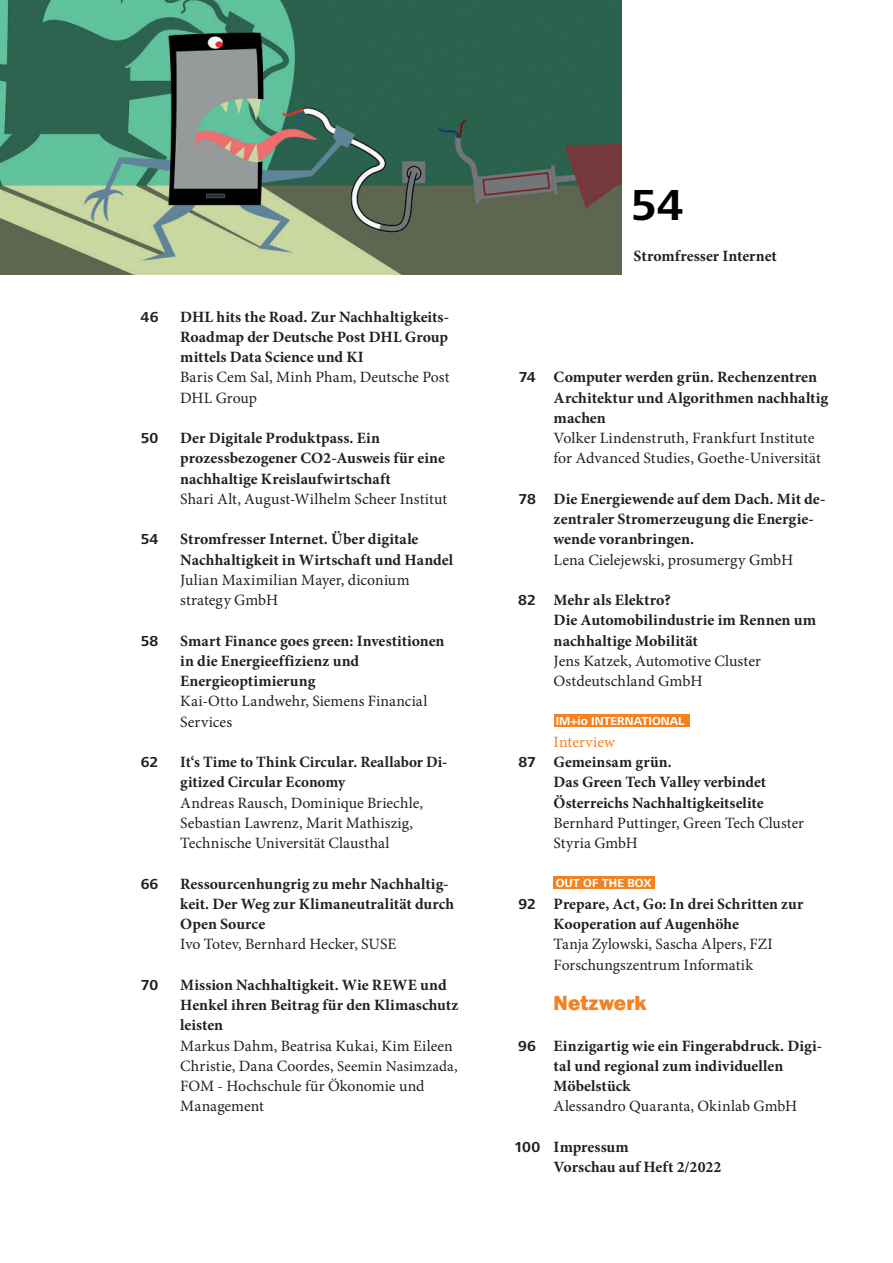
<style>
.page{position:relative;width:893px;height:1263px;background:#fff}
.page>*{position:absolute;margin:0;border:0;box-sizing:border-box;transform-origin:0 0}
.t1{font:700 45px "Frutiger Next Pro";color:#000}
.t2{font:800 21px "Franklin Gothic";color:#f58220}
.t3{font:700 15.75px/20.2px "Minion Pro";letter-spacing:.005em;color:#231f20}
.t4{font:15.75px/20.2px "Minion Pro";letter-spacing:.005em;color:#231f20}
.t5{font:15.75px "Minion Pro";letter-spacing:.005em;color:#f58220}
.t6{font:700 15px "Frutiger Next Pro";color:#231f20}
.t7{font:700 12px "Frutiger Next Pro";color:#fff}
.s1{font-size:15px}
</style>
<div class="page">
<div style="left:554px;top:714px;width:135px;height:13px;background:#f58220"></div>
<div style="left:554px;top:876px;width:101px;height:13px;background:#f58220"></div>
<img style="left:0;top:0;width:622px;height:274px">
<p class="t6" style="left:141px;top:308px;width:19px">46</p>
<p class="t6" style="left:141px;top:429px;width:19px">50</p>
<p class="t6" style="left:141px;top:530px;width:19px">54</p>
<p class="t6" style="left:141px;top:632px;width:19px">58</p>
<p class="t6" style="left:141px;top:753px;width:19px">62</p>
<p class="t6" style="left:141px;top:875px;width:19px">66</p>
<p class="t6" style="left:141px;top:976px;width:19px">70</p>
<p class="t3" style="left:180px;top:307px;width:270px;text-align:justify">DHL hits the Road. Zur Nachhaltigkeits-Roadmap der Deutsche Post DHL Group mittels Data Science und KI</p>
<p class="t4" style="left:180px;top:368px;width:271px">Baris Cem Sal, Minh Pham, Deutsche Post<br>DHL Group</p>
<p class="t3" style="left:180px;top:428px;width:266px">Der Digitale Produktpass. Ein prozessbezogener CO2-Ausweis für eine nachhaltige Kreislaufwirtschaft</p>
<p class="t4" style="left:180px;top:489px;width:268px">Shari Alt, August-Wilhelm Scheer Institut</p>
<p class="t3" style="left:180px;top:530px;width:274px">Stromfresser Internet. Über digitale<br>Nachhaltigkeit in Wirtschaft und Handel</p>
<p class="t4" style="left:180px;top:570px;width:231px">Julian Maximilian Mayer, diconium strategy GmbH</p>
<p class="t3" style="left:180px;top:631px;width:266px">Smart Finance goes green: Investitionen in die Energieeffizienz und<br>Energieoptimierung</p>
<p class="t4" style="left:180px;top:692px;width:249px">Kai-Otto Landwehr, Siemens Financial<br>Services</p>
<p class="t3" style="left:180px;top:752px;width:269px">It‘s Time to Think Circular. Reallabor Di&shy;gitized Circular Economy</p>
<p class="t4" style="left:180px;top:793px;width:244px">Andreas Rausch, Dominique Briechle,<br>Sebastian Lawrenz, Marit Mathiszig,<br>Technische Universität Clausthal</p>
<p class="t3" style="left:180px;top:874px;width:275px">Ressourcenhungrig zu mehr Nachhaltig&shy;keit. Der Weg zur Klimaneutralität durch<br>Open Source</p>
<p class="t4" style="left:180px;top:935px;width:217px">Ivo Totev, Bernhard Hecker, SUSE</p>
<p class="t3" style="left:180px;top:975px;width:280px">Mission Nachhaltigkeit. Wie REWE und<br>Henkel ihren Beitrag für den Klimaschutz leisten</p>
<p class="t4" style="left:180px;top:1036px;width:279px">Markus Dahm, Beatrisa Kukai, Kim Eileen<br>Christie, Dana Coordes, <span class="s1">Seemin Nasimzada</span>,<br>FOM - Hochschule für Ökonomie und<br>Management</p>
<h1 class="t1" style="left:631px;top:178px;width:54px">54</h1>
<p class="t3" style="left:634px;top:246px;width:145px">Stromfresser Internet</p>
<p class="t6" style="left:519px;top:368px;width:18px">74</p>
<p class="t6" style="left:518px;top:490px;width:19px">78</p>
<p class="t6" style="left:518px;top:591px;width:19px">82</p>
<p class="t6" style="left:518px;top:753px;width:19px">87</p>
<p class="t6" style="left:518px;top:895px;width:19px">92</p>
<p class="t6" style="left:518px;top:1037px;width:19px">96</p>
<p class="t6" style="left:514px;top:1138px;width:28px">100</p>
<p class="t3" style="left:554px;top:368px;width:276px">Computer werden grün. Rechenzentren<br>Architektur und Algorithmen nachhaltig machen</p>
<p class="t4" style="left:554px;top:429px;width:269px">Volker Lindenstruth, Frankfurt Institute for Advanced Studies, Goethe-Universität</p>
<p class="t3" style="left:554px;top:489px;width:273px">Die Energiewende auf dem Dach. Mit de&shy;zentraler Stromerzeugung die Energie&shy;wende voranbringen.</p>
<p class="t4" style="left:554px;top:550px;width:241px">Lena Cielejewski, prosumergy GmbH</p>
<p class="t3" style="left:554px;top:590px;width:264px">Mehr als Elektro?<br>Die Automobilindustrie im Rennen um nachhaltige Mobilität</p>
<p class="t4" style="left:554px;top:651px;width:209px">Jens Katzek, Automotive Cluster<br>Ostdeutschland GmbH</p>
<p class="t7" style="left:556px;top:713px;width:130px">IM+io INTERNATIONAL</p>
<p class="t5" style="left:554px;top:734px;width:63px">Interview</p>
<p class="t3" style="left:554px;top:752px;width:214px">Gemeinsam grün.<br>Das Green Tech Valley verbindet<br>Österreichs Nachhaltigkeitselite</p>
<p class="t4" style="left:554px;top:813px;width:252px">Bernhard Puttinger, Green Tech Cluster<br>Styria GmbH</p>
<p class="t7" style="left:556px;top:875px;width:97px">OUT OF THE BOX</p>
<p class="t3" style="left:554px;top:894px;width:251px">Prepare, Act, Go: In drei Schritten zur<br>Kooperation auf Augenhöhe</p>
<p class="t4" style="left:554px;top:935px;width:221px">Tanja Zylowski, Sascha Alpers, FZI<br>Forschungszentrum Informatik</p>
<h2 class="t2" style="left:554px;top:994px;width:94px">Netzwerk</h2>
<p class="t3" style="left:554px;top:1036px;width:270px">Einzigartig wie ein Fingerabdruck. Digi&shy;tal und regional zum individuellen<br>Möbelstück</p>
<p class="t4" style="left:554px;top:1097px;width:245px">Alessandro Quaranta, Okinlab GmbH</p>
<p class="t3" style="left:554px;top:1137px;width:169px">Impressum<br>Vorschau auf Heft 2/2022</p>
</div>
